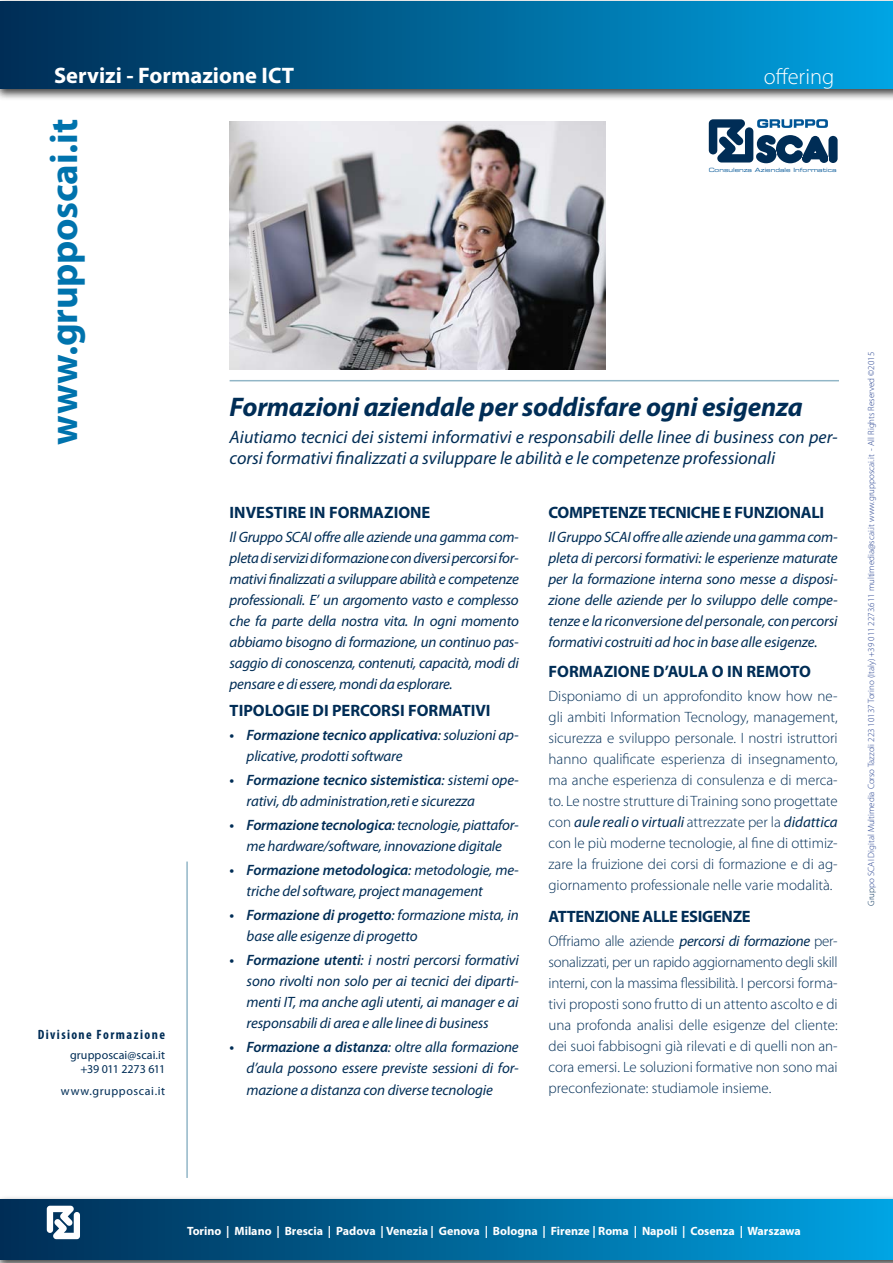
<style>
.page{position:relative;width:893px;height:1263px;background:#fff}
.page>*{position:absolute;margin:0;border:0;box-sizing:border-box;transform-origin:0 0}
.t1{font:700 39px "Myriad Pro";letter-spacing:-.005em;color:#0073ad}
.t2{font:italic 700 27px "Myriad Pro";letter-spacing:-.01em;color:#002d56}
.t3{font:700 22.5px "Myriad Pro";color:#fff}
.t4{font:300 22.5px "Myriad Pro";color:#fff}
.t5{font:italic 18px/21px "Myriad Pro";color:#002d56}
.t6{font:700 16.5px "Myriad Pro";letter-spacing:-.005em;color:#002d56}
.t7{font:italic 15px/21px "Myriad Pro";letter-spacing:-.01em;color:#002d56;text-align:justify}
.t8{font:300 15px/21px "Myriad Pro";color:#002d56;text-align:justify}
.t9{font:700 condensed 13.5px "Myriad Pro";letter-spacing:.105em;color:#002d56}
.t10{font:700 12px "Myriad Pro";color:#fff}
.t11{font:12px/14.4px "Myriad Pro";letter-spacing:.01em;color:#002d56;text-align:right}
.t12{font:12px "Myriad Pro";letter-spacing:.05em;color:#002d56}
.t13{font:300 9px "Myriad Pro";color:#25408f}
.t14{font:5.7px "Eurostile LT Std Ex 2";color:#005596}
.s1{font-weight:600}
.s2{font-weight:400;font-style:italic}
.s3{color:#002d56}
</style>
<div class="page">
<div style="left:0;top:0;width:893px;height:101px;background:#000;opacity:.75"></div>
<div style="left:0;top:1px;width:893px;height:87px;background:linear-gradient(to right,#002b52,#00a2e1)"></div>
<hr style="left:230px;top:380px;width:609px;height:1px;background:#92b6c7">
<div style="left:0;top:1195px;width:893px;height:68px;background:#000;opacity:.75"></div>
<div style="left:0;top:1199px;width:893px;height:60px;background:linear-gradient(to right,#012c52,#00a2e0)"></div>
<svg style="left:47px;top:1206px;width:33px;height:33px"></svg>
<hr style="left:186px;top:861px;width:2px;height:317px;background:#92b6c7">
<svg style="left:709px;top:119px;width:129px;height:44px"></svg>
<img style="left:230px;top:121px;width:375px;height:249px">
<h3 class="t3" style="left:54px;top:61px;width:242px">Servizi - Formazione ICT</h3>
<h3 class="t4" style="left:764px;top:63px;width:72px">offering</h3>
<h1 class="t1" style="left:39px;top:445px;width:327px;rotate:-90deg">www.grupposcai.it</h1>
<p class="t9" style="left:38px;top:1026px;width:129px">Divisione Formazione</p>
<p class="t11" style="left:70px;top:1047px;width:97px">grupposcai@scai.it +39 011 2273 611</p>
<p class="t12" style="left:61px;top:1083px;width:106px">www.grupposcai.it</p>
<p class="t14" style="left:709px;top:166px;width:129px">Consulenza Aziendale Informatica</p>
<h2 class="t2" style="left:230px;top:389px;width:575px">Formazioni aziendale per soddisfare ogni esigenza</h2>
<p class="t5" style="left:230px;top:426px;width:610px">Aiutiamo tecnici dei sistemi informativi e responsabili delle linee di business con per&shy;corsi formativi finalizzati a sviluppare le abilità e le competenze professionali</p>
<p class="t6" style="left:230px;top:502px;width:202px">INVESTIRE IN FORMAZIONE</p>
<p class="t7" style="left:230px;top:527px;width:291px">Il Gruppo SCAI offre alle aziende una gamma com&shy;pleta di servizi di formazione con diversi percorsi for&shy;mativi finalizzati a sviluppare abilità e competenze professionali. E’ un argomento vasto e complesso che fa parte della nostra vita. In ogni momento abbiamo bisogno di formazione, un continuo pas&shy;saggio di conoscenza, contenuti, capacità, modi di pensare e di essere, mondi da esplorare.</p>
<p class="t6" style="left:230px;top:700px;width:263px">TIPOLOGIE DI PERCORSI FORMATIVI</p>
<p class="t7" style="left:247px;top:725px;width:274px;text-indent:-17px"><span class="s1">• Formazione tecnico applicativa</span>: soluzioni ap&shy;plicative, prodotti software</p>
<p class="t7" style="left:247px;top:770px;width:274px;text-indent:-17px"><span class="s1">• Formazione tecnico sistemistica</span>: sistemi ope&shy;rativi, db administration,reti e sicurezza</p>
<p class="t7" style="left:230px;top:815px;width:291px;text-align:center"><span class="s1">• Formazione tecnologica</span>: tecnologie, piattafor&shy;me hardware/software, innovazione digitale</p>
<p class="t7" style="left:247px;top:860px;width:274px;text-indent:-17px"><span class="s1">• Formazione metodologica</span>: metodologie, me&shy;triche del software, project management</p>
<p class="t7" style="left:247px;top:905px;width:274px;text-indent:-17px"><span class="s1">• Formazione di progetto</span>: formazione mista, in base alle esigenze di progetto</p>
<p class="t7" style="left:247px;top:950px;width:274px;text-indent:-17px"><span class="s1">• Formazione utenti</span>: i nostri percorsi formativi sono rivolti non solo per ai tecnici dei diparti&shy;menti IT, ma anche agli utenti, ai manager e ai responsabili di area e alle linee di business</p>
<p class="t7" style="left:247px;top:1037px;width:274px;text-indent:-17px"><span class="s1">• Formazione a distanza</span>: oltre alla formazione d’aula possono essere previste sessioni di for&shy;mazione a distanza con diverse tecnologie</p>
<p class="t6" style="left:549px;top:502px;width:277px">COMPETENZE TECNICHE E FUNZIONALI</p>
<p class="t7" style="left:549px;top:527px;width:291px">Il Gruppo SCAI offre alle aziende una gamma com&shy;pleta di percorsi formativi: le esperienze maturate per la formazione interna sono messe a disposi&shy;zione delle aziende per lo sviluppo delle compe&shy;tenze e la riconversione del personale, con percorsi formativi costruiti ad hoc in base alle esigenze.</p>
<p class="t6" style="left:549px;top:661px;width:264px">FORMAZIONE D’AULA O IN REMOTO</p>
<p class="t8" style="left:549px;top:686px;width:291px">Disponiamo di un approfondito know how ne&shy;gli ambiti Information Tecnology, management, sicurezza e sviluppo personale. I nostri istruttori hanno qualificate esperienza di insegnamento, ma anche esperienza di consulenza e di merca&shy;to. Le nostre strutture di Training sono progettate con <span class="s2">aule reali o virtuali</span> attrezzate per la <span class="s2">didattica </span>con le più moderne tecnologie, al fine di ottimiz&shy;zare la fruizione dei corsi di formazione e di ag&shy;giornamento professionale nelle varie modalità.</p>
<p class="t6" style="left:549px;top:906px;width:204px">ATTENZIONE ALLE ESIGENZE</p>
<p class="t8" style="left:548px;top:930px;width:291px">Offriamo alle aziende <span class="s2">percorsi di formazione</span> per&shy;sonalizzati, per un rapido aggiornamento degli skill interni, con la massima flessibilità. I percorsi forma&shy;tivi proposti sono frutto di un attento ascolto e di una profonda analisi delle esigenze del cliente: dei suoi fabbisogni già rilevati e di quelli non an&shy;cora emersi. Le soluzioni formative non sono mai preconfezionate: studiamole insieme.</p>
<p class="t13" style="left:866px;top:906px;width:555px;rotate:-90deg"><span class="s3">Grup</span>po SCAI Digital Multimedia Corso Tazzoli 223 10137 Torino (Italy) +39 011 2273.611 multimedia@scai.it www.grupposcai.it - All Rights Reserved ©2015</p>
<p class="t10" style="left:187px;top:1223px;width:615px">Torino | Milano | Brescia | Padova | Venezia | Genova | Bologna | Firenze | Roma | Napoli | Cosenza | Warszawa</p>
</div>
